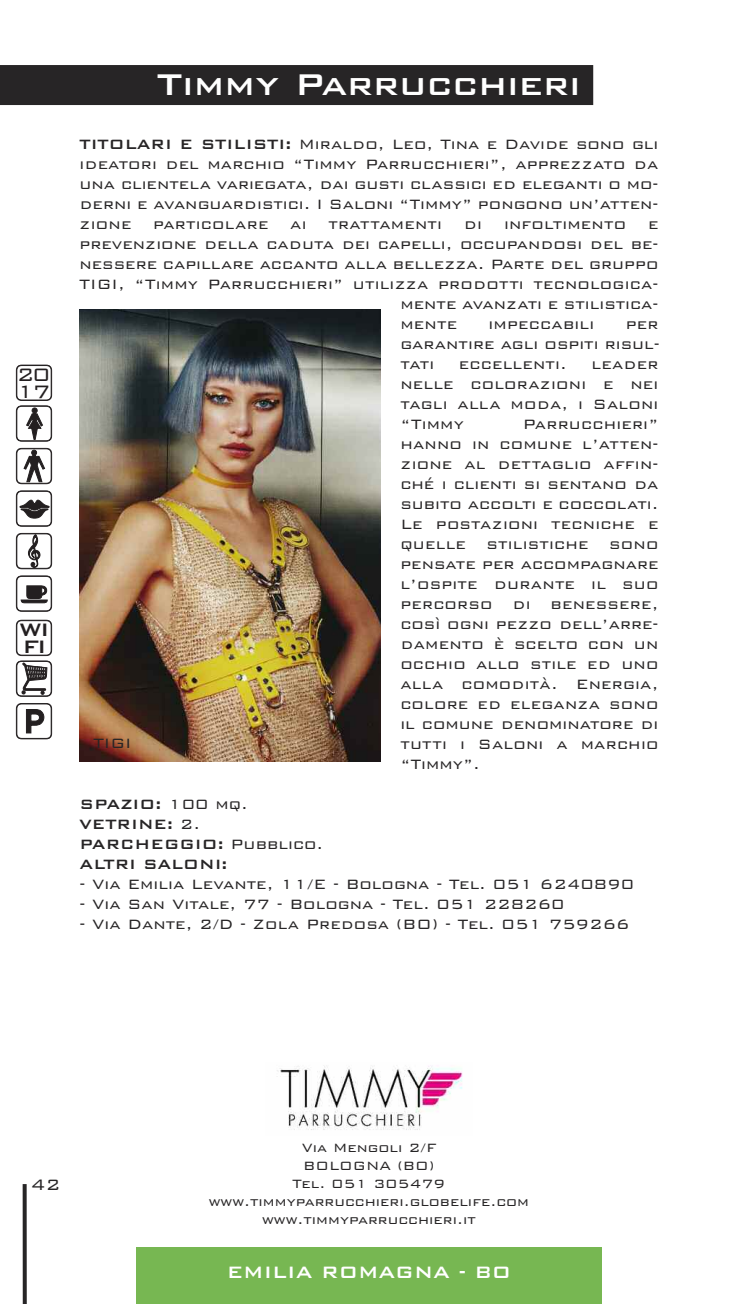
<style>
.page{position:relative;width:738px;height:1304px;background:#fff}
.page>*{position:absolute;margin:0;border:0;box-sizing:border-box;transform-origin:0 0}
.t1{font:500 40px "Bank Gothic BT";color:#fff}
.t2{font:300 24px "Bank Gothic BT";color:#231f20}
.t3{font:500 24px "Bank Gothic BT";color:#231f20}
.t4{font:500 22px "Bank Gothic BT";color:#fff}
.t5{font:300 20px "Bank Gothic BT";color:#272526}
.t6{font:300 18px/20px "Bank Gothic BT";color:#272526;text-align:justify}
.t7{font:500 18px/20px "Bank Gothic BT";color:#272526}
.t8{font:300 16px/18px "Bank Gothic BT";color:#272526;text-align:center}
.s1{font-weight:500}
.s2{font-weight:300}
</style>
<div class="page">
<div style="left:0;top:65px;width:592px;height:40px;background:#272526"></div>
<svg style="left:23px;top:1184px;width:4px;height:120px"></svg>
<div style="left:136px;top:1247px;width:465px;height:57px;background:#77b752"></div>
<div style="left:16px;top:365px;width:36px;height:36px;border:2px solid #231f20;border-radius:5px"></div>
<div style="left:17px;top:366px;width:34px;height:34px;background:#fff;border-radius:5px"></div>
<div style="left:16px;top:365px;width:36px;height:35px;border:1px solid #231f20;border-radius:5px"></div>
<div style="left:16px;top:405px;width:36px;height:37px;border:2px solid #231f20;border-radius:5px"></div>
<div style="left:17px;top:406px;width:34px;height:35px;background:#fff;border-radius:5px"></div>
<div style="left:16px;top:406px;width:36px;height:35px;border:1px solid #231f20;border-radius:5px"></div>
<svg style="left:26px;top:407px;width:17px;height:33px"></svg>
<div style="left:16px;top:448px;width:36px;height:36px;border:2px solid #231f20;border-radius:5px"></div>
<div style="left:17px;top:449px;width:34px;height:34px;background:#fff;border-radius:5px"></div>
<div style="left:16px;top:448px;width:36px;height:36px;border:1px solid #231f20;border-radius:5px"></div>
<svg style="left:23px;top:450px;width:22px;height:32px"></svg>
<div style="left:16px;top:490px;width:36px;height:37px;border:2px solid #231f20;border-radius:5px"></div>
<div style="left:17px;top:491px;width:34px;height:35px;background:#fff;border-radius:5px"></div>
<div style="left:16px;top:491px;width:36px;height:35px;border:1px solid #231f20;border-radius:5px"></div>
<svg style="left:19px;top:499px;width:31px;height:20px"></svg>
<div style="left:16px;top:533px;width:36px;height:36px;border:2px solid #231f20;border-radius:5px"></div>
<div style="left:17px;top:534px;width:34px;height:34px;background:#fff;border-radius:5px"></div>
<div style="left:16px;top:533px;width:36px;height:36px;border:1px solid #231f20;border-radius:5px"></div>
<svg style="left:28px;top:534px;width:12px;height:34px"></svg>
<div style="left:16px;top:575px;width:36px;height:37px;border:2px solid #231f20;border-radius:5px"></div>
<div style="left:17px;top:576px;width:34px;height:35px;background:#fff;border-radius:5px"></div>
<div style="left:16px;top:576px;width:36px;height:35px;border:1px solid #231f20;border-radius:5px"></div>
<svg style="left:21px;top:585px;width:27px;height:18px"></svg>
<div style="left:16px;top:620px;width:36px;height:36px;border:2px solid #231f20;border-radius:5px"></div>
<div style="left:17px;top:621px;width:34px;height:34px;background:#fff;border-radius:5px"></div>
<div style="left:16px;top:620px;width:36px;height:36px;border:1px solid #231f20;border-radius:5px"></div>
<div style="left:16px;top:660px;width:36px;height:37px;border:2px solid #231f20;border-radius:5px"></div>
<div style="left:17px;top:661px;width:34px;height:35px;background:#fff;border-radius:5px"></div>
<div style="left:16px;top:661px;width:36px;height:35px;border:1px solid #231f20;border-radius:5px"></div>
<svg style="left:22px;top:663px;width:25px;height:32px"></svg>
<div style="left:16px;top:703px;width:36px;height:36px;border:2px solid #231f20;border-radius:5px"></div>
<div style="left:17px;top:704px;width:34px;height:34px;background:#fff;border-radius:5px"></div>
<div style="left:16px;top:703px;width:36px;height:36px;border:1px solid #231f20;border-radius:5px"></div>
<svg style="left:26px;top:709px;width:18px;height:24px"></svg>
<img style="left:277px;top:1066px;width:186px;height:64px">
<img style="left:79px;top:310px;width:301px;height:452px">
<h2 class="t2" style="left:16px;top:359px;width:36px">20</h2>
<h2 class="t2" style="left:16px;top:375px;width:36px">17</h2>
<h2 class="t3" style="left:19px;top:614px;width:32px">WI</h2>
<h2 class="t3" style="left:22px;top:630px;width:26px">FI</h2>
<h1 class="t1" style="left:157px;top:58px;width:425px">Timmy Parrucchieri</h1>
<p class="t6" style="left:79px;top:133px;width:580px"><span class="s1">TITOLARI E STILISTI:</span> Miraldo, Leo, Tina e Davide sono gli</p>
<p class="t6" style="left:79px;top:153px;width:580px">ideatori del marchio “Timmy Parrucchieri”, apprezzato da</p>
<p class="t6" style="left:79px;top:173px;width:580px">una clientela variegata, dai gusti classici ed eleganti o mo-</p>
<p class="t6" style="left:79px;top:193px;width:580px">derni e avanguardistici. I Saloni “Timmy” pongono un’atten-</p>
<p class="t6" style="left:79px;top:213px;width:580px">zione particolare ai trattamenti di infoltimento e</p>
<p class="t6" style="left:79px;top:233px;width:580px">prevenzione della caduta dei capelli, occupandosi del be-</p>
<p class="t6" style="left:79px;top:253px;width:580px">nessere capillare accanto alla bellezza. Parte del gruppo</p>
<p class="t6" style="left:79px;top:273px;width:580px">TIGI, “Timmy Parrucchieri” utilizza prodotti tecnologica-</p>
<p class="t6" style="left:400px;top:293px;width:259px">mente avanzati e stilistica-</p>
<p class="t6" style="left:400px;top:313px;width:58px">mente</p>
<p class="t6" style="left:488px;top:313px;width:107px">impeccabili</p>
<p class="t6" style="left:400px;top:313px;width:261px;text-indent:225px">per garantire agli ospiti risul&shy;tati</p>
<p class="t6" style="left:400px;top:353px;width:259px;text-indent:191px">leader nelle colorazioni e nei tagli alla moda, i Saloni “Timmy</p>
<p class="t6" style="left:458px;top:353px;width:110px">eccellenti.</p>
<p class="t6" style="left:400px;top:413px;width:259px;text-indent:122px">Parrucchieri” hanno in comune l’atten&shy;zione al dettaglio affin&shy;ché i clienti si sentano da subito accolti e coccolati.<br>Le postazioni tecniche e quelle stilistiche sono pensate per accompagnare l’ospite durante il suo percorso di benessere, così ogni pezzo dell’arre&shy;damento è scelto con un occhio allo stile ed uno alla comodità. Energia, colore ed eleganza sono il comune denominatore di tutti i Saloni a marchio “Timmy”.</p>
<p class="t6" style="left:93px;top:732px;width:39px">TIGI</p>
<p class="t7" style="left:79px;top:793px;width:245px">SPAZIO: <span class="s2">100 mq.<br></span>VETRINE: <span class="s2">2.<br></span>PARCHEGGIO: <span class="s2">Pubblico.<br></span>ALTRI SALONI:</p>
<p class="t6" style="left:79px;top:873px;width:556px">- Via Emilia Levante, 11/E - Bologna - Tel. 051 6240890</p>
<p class="t6" style="left:79px;top:893px;width:486px">- Via San Vitale, 77 - Bologna - Tel. 051 228260</p>
<p class="t6" style="left:79px;top:913px;width:551px">- Via Dante, 2/D - Zola Predosa (BO) - Tel. 051 759266</p>
<p class="t5" style="left:31px;top:1171px;width:31px">42</p>
<p class="t8" style="left:209px;top:1137px;width:321px">Via Mengoli 2/F<br>BOLOGNA (BO)<br>Tel. 051 305479 www.timmyparrucchieri.globelife.com www.timmyparrucchieri.it</p>
<p class="t4" style="left:226px;top:1258px;width:286px">EMILIA ROMAGNA - BO</p>
</div>
